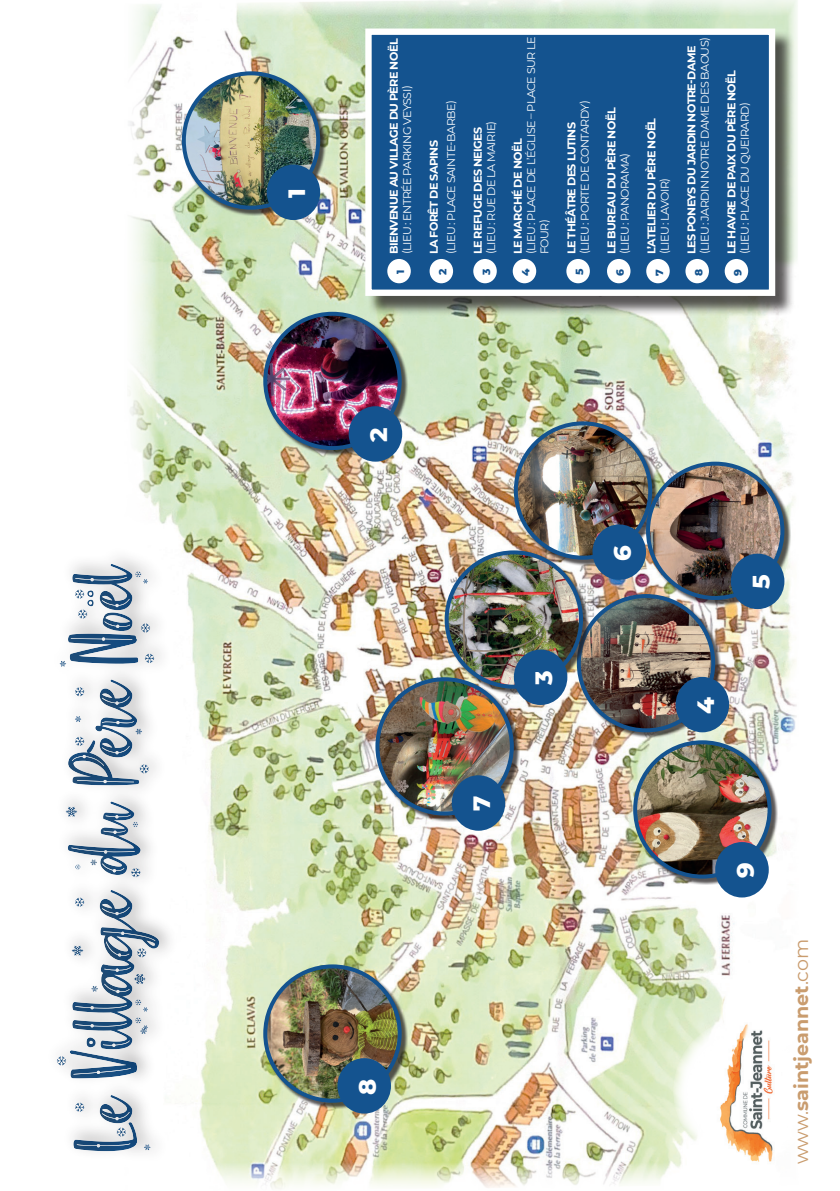
<style>
.page{position:relative;width:840px;height:1191px;background:#fff}
.page>*{position:absolute;margin:0;border:0;box-sizing:border-box;transform-origin:0 0}
.t1{font:106.8px "The Perfect Christmas";color:#14538f}
.t2{font:800 24.2px "Montserrat";color:#fff}
.t3{font:700 19px "Montserrat";color:#c99c6e}
.t4{font:11.2px/13.4px "Montserrat";letter-spacing:-.05em;color:#fff}
.t5{font:700 11.2px "Montserrat";letter-spacing:-.05em;color:#fff}
.t6{font:800 10.6px "Montserrat";color:#14538f}
.s1{font-weight:400}
</style>
<div class="page">
<img style="left:129px;top:0;width:669px;height:1189px">
<div style="left:368px;top:31px;width:426px;height:285px;background:#231f20;opacity:.75"></div>
<div style="left:365px;top:29px;width:409px;height:267px;background:#14538f;border:6px solid #fff"></div>
<div style="left:577px;top:595px;width:144px;height:143px;background:#231f20;opacity:.75"></div>
<img style="left:578px;top:596px;width:134px;height:134px;border-radius:67px">
<div style="left:576px;top:594px;width:138px;height:138px;border:4px solid #14538f;border-radius:50%"></div>
<img style="left:515px;top:423px;width:135px;height:134px">
<div style="left:634px;top:741px;width:143px;height:144px;background:#231f20;opacity:.75"></div>
<img style="left:634px;top:742px;width:135px;height:133px">
<div style="left:632px;top:740px;width:139px;height:138px;border:4px solid #14538f;border-radius:50%"></div>
<div style="left:183px;top:73px;width:143px;height:143px;background:#231f20;opacity:.75"></div>
<img style="left:184px;top:73px;width:134px;height:135px;border-radius:67px">
<div style="left:182px;top:71px;width:138px;height:139px;border:4px solid #14538f;border-radius:50%"></div>
<div style="left:266px;top:165px;width:54px;height:55px;background:#14538f;border-radius:50%"></div>
<div style="left:264px;top:313px;width:144px;height:143px;background:#231f20;opacity:.75"></div>
<img style="left:265px;top:314px;width:134px;height:134px;border-radius:67px">
<div style="left:263px;top:312px;width:138px;height:138px;border:4px solid #14538f;border-radius:50%"></div>
<div style="left:348px;top:406px;width:54px;height:55px;background:#14538f;border-radius:50%"></div>
<div style="left:445px;top:551px;width:144px;height:144px;background:#231f20;opacity:.75"></div>
<img style="left:446px;top:552px;width:134px;height:134px;border-radius:67px">
<div style="left:444px;top:550px;width:138px;height:138px;border:4px solid #14538f;border-radius:50%"></div>
<div style="left:513px;top:649px;width:54px;height:56px;background:#14538f;border-radius:50%"></div>
<div style="left:675px;top:677px;width:53px;height:55px;background:#14538f;border-radius:50%"></div>
<div style="left:647px;top:463px;width:143px;height:143px;background:#231f20;opacity:.75"></div>
<img style="left:647px;top:463px;width:135px;height:135px;border-radius:67px">
<div style="left:645px;top:461px;width:139px;height:139px;border:4px solid #14538f;border-radius:50%"></div>
<div style="left:730px;top:553px;width:54px;height:56px;background:#14538f;border-radius:50%"></div>
<div style="left:592px;top:524px;width:53px;height:56px;background:#14538f;border-radius:50%"></div>
<div style="left:376px;top:678px;width:144px;height:144px;background:#231f20;opacity:.75"></div>
<img style="left:377px;top:679px;width:134px;height:134px;border-radius:67px">
<div style="left:375px;top:677px;width:138px;height:138px;border:4px solid #14538f;border-radius:50%"></div>
<div style="left:451px;top:775px;width:54px;height:55px;background:#14538f;border-radius:50%"></div>
<div style="left:264px;top:965px;width:144px;height:144px;background:#231f20;opacity:.75"></div>
<img style="left:265px;top:966px;width:134px;height:134px;border-radius:67px">
<div style="left:263px;top:964px;width:138px;height:138px;border:4px solid #14538f;border-radius:50%"></div>
<div style="left:337px;top:1058px;width:54px;height:55px;background:#14538f;border-radius:50%"></div>
<div style="left:714px;top:842px;width:54px;height:55px;background:#14538f;border-radius:50%"></div>
<div style="left:26px;top:534px;width:163px;height:647px;background:#fff"></div>
<div style="left:45px;top:544px;width:135px;height:621px;background:#231f20;opacity:.45"></div>
<div style="left:387px;top:259px;width:23px;height:24px;background:#fff;border-radius:50%"></div>
<div style="left:429px;top:259px;width:24px;height:24px;background:#fff;border-radius:50%"></div>
<div style="left:473px;top:259px;width:23px;height:24px;background:#fff;border-radius:50%"></div>
<div style="left:512px;top:259px;width:24px;height:24px;background:#fff;border-radius:50%"></div>
<div style="left:566px;top:259px;width:23px;height:24px;background:#fff;border-radius:50%"></div>
<div style="left:606px;top:259px;width:24px;height:24px;background:#fff;border-radius:50%"></div>
<div style="left:646px;top:259px;width:23px;height:24px;background:#fff;border-radius:50%"></div>
<div style="left:685px;top:259px;width:23px;height:24px;background:#fff;border-radius:50%"></div>
<div style="left:724px;top:259px;width:23px;height:24px;background:#fff;border-radius:50%"></div>
<img style="left:558px;top:903px;width:240px;height:286px">
<div style="left:672px;top:1017px;width:147px;height:147px;background:#fff;border-radius:50%"></div>
<img style="left:708px;top:1010px;width:74px;height:161px">
<h1 class="t1" style="left:52px;top:1151px;width:589px;rotate:-90deg">Le Village du Père Noël</h1>
<h2 class="t2" style="left:278px;top:198px;width:11px;rotate:-90deg">1</h2>
<p class="t5" style="left:385px;top:254px;width:217px;rotate:-90deg">BIENVENUE AU VILLAGE DU PÈRE NOËL</p>
<p class="t4" style="left:400px;top:254px;width:170px;rotate:-90deg">(LIEU : ENTRÉE PARKING VEYSSI)</p>
<p class="t5" style="left:425px;top:254px;width:116px;rotate:-90deg">LA FORÊT DE SAPINS</p>
<p class="t4" style="left:444px;top:254px;width:155px;rotate:-90deg">(LIEU : PLACE SAINTE-BARBE)</p>
<p class="t5" style="left:469px;top:254px;width:129px;rotate:-90deg">LE REFUGE DES NEIGES</p>
<p class="t4" style="left:484px;top:254px;width:135px;rotate:-90deg">(LIEU : RUE DE LA MAIRIE)</p>
<p class="t4" style="left:524px;top:254px;width:219px;rotate:-90deg">(LIEU : PLACE DE L’ÉGLISE – PLACE SUR LE<br>FOUR)</p>
<p class="t5" style="left:509px;top:254px;width:117px;rotate:-90deg">LE MARCHÉ DE NOËL</p>
<p class="t4" style="left:577px;top:254px;width:155px;rotate:-90deg">(LIEU : PORTE DE CONTARDY)</p>
<p class="t5" style="left:603px;top:254px;width:148px;rotate:-90deg">LE BUREAU DU PÈRE NOËL</p>
<p class="t5" style="left:563px;top:254px;width:133px;rotate:-90deg">LE THÉÂTRE DES LUTINS</p>
<p class="t4" style="left:617px;top:254px;width:103px;rotate:-90deg">(LIEU : PANORAMA)</p>
<p class="t5" style="left:643px;top:254px;width:138px;rotate:-90deg">L’ATELIER DU PÈRE NOËL</p>
<p class="t4" style="left:657px;top:254px;width:78px;rotate:-90deg">(LIEU : LAVOIR)</p>
<p class="t5" style="left:683px;top:254px;width:210px;rotate:-90deg">LES PONEYS DU JARDIN NOTRE-DAME</p>
<p class="t4" style="left:697px;top:254px;width:219px;rotate:-90deg">(LIEU : JARDIN NOTRE DAME DES BAOUS)</p>
<p class="t5" style="left:723px;top:254px;width:186px;rotate:-90deg">LE HAVRE DE PAIX DU PÈRE NOËL</p>
<p class="t4" style="left:737px;top:254px;width:153px;rotate:-90deg">(LIEU : PLACE DU QUEIRARD)</p>
<p class="t6" style="left:392px;top:274px;width:6px;rotate:-90deg">1</p>
<p class="t6" style="left:434px;top:275px;width:8px;rotate:-90deg">2</p>
<p class="t6" style="left:478px;top:275px;width:8px;rotate:-90deg">3</p>
<p class="t6" style="left:517px;top:276px;width:9px;rotate:-90deg">4</p>
<p class="t6" style="left:571px;top:275px;width:8px;rotate:-90deg">5</p>
<p class="t6" style="left:612px;top:276px;width:8px;rotate:-90deg">6</p>
<p class="t6" style="left:651px;top:276px;width:8px;rotate:-90deg">7</p>
<p class="t6" style="left:690px;top:276px;width:9px;rotate:-90deg">8</p>
<p class="t6" style="left:729px;top:276px;width:8px;rotate:-90deg">9</p>
<h2 class="t2" style="left:360px;top:442px;width:16px;rotate:-90deg">2</h2>
<h2 class="t2" style="left:349px;top:1094px;width:18px;rotate:-90deg">8</h2>
<h2 class="t2" style="left:463px;top:811px;width:17px;rotate:-90deg">7</h2>
<h2 class="t2" style="left:525px;top:685px;width:16px;rotate:-90deg">3</h2>
<h2 class="t2" style="left:604px;top:561px;width:17px;rotate:-90deg">6</h2>
<h2 class="t2" style="left:742px;top:589px;width:16px;rotate:-90deg">5</h2>
<h2 class="t2" style="left:687px;top:714px;width:18px;rotate:-90deg">4</h2>
<h2 class="t2" style="left:727px;top:878px;width:17px;rotate:-90deg">9</h2>
<h3 class="t3" style="left:787px;top:1164px;width:227px;rotate:-90deg"><span class="s1">www.</span>saintjeannet<span class="s1">.com</span></h3>
</div>
